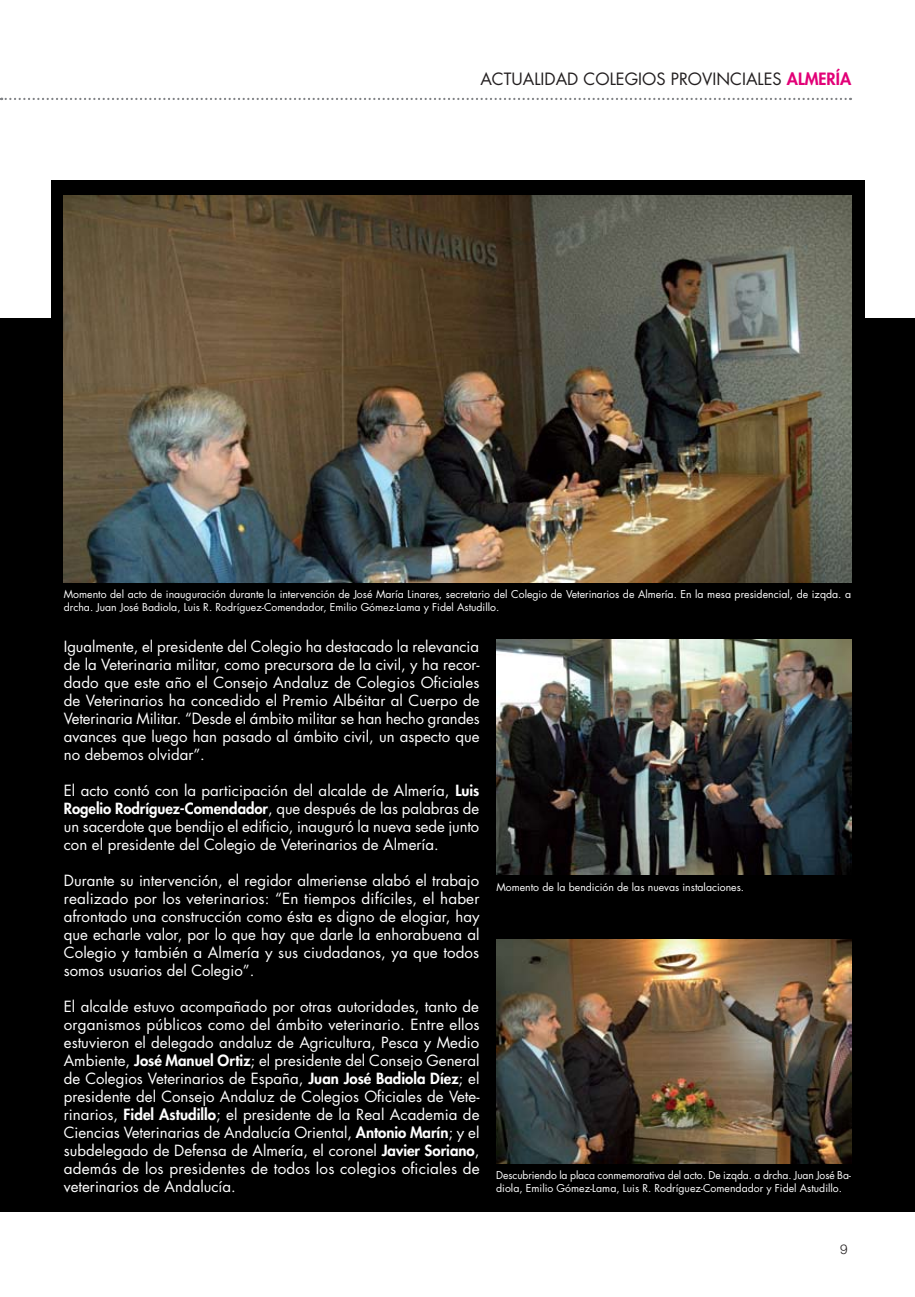
<style>
.page{position:relative;width:915px;height:1297px;background:#fff}
.page>*{position:absolute;margin:0;border:0;box-sizing:border-box;transform-origin:0 0}
.t1{font:16.5px "Futura Std";color:#231f20}
.t2{font:15px/18px "Futura Std";color:#fff;text-align:justify}
.t3{font:300 13.5px "Helvetica Neue LT Std";color:#231f20}
.t4{font:10.5px/12.6px "Futura Std";color:#fff}
.s1{font-weight:800;color:#e20177}
.s2{font-weight:800}
</style>
<div class="page">
<svg style="left:0;top:98px;width:850px;height:2px"></svg>
<div style="left:51px;top:180px;width:812px;height:410px;background:#000"></div>
<div style="left:0;top:319px;width:914px;height:893px;background:#000"></div>
<img style="left:64px;top:196px;width:786px;height:387px">
<img style="left:496px;top:940px;width:354px;height:223px">
<img style="left:496px;top:639px;width:354px;height:236px">
<p class="t1" style="left:480px;top:68px;width:372px">ACTUALIDAD COLEGIOS PROVINCIALES <span class="s1">ALMERÍA</span></p>
<p class="t4" style="left:64px;top:588px;width:788px">Momento del acto de inauguración durante la intervención de José María Linares, secretario del Colegio de Veterinarios de Almería. En la mesa presidencial, de izqda. a drcha. Juan José Badiola, Luis R. Rodríguez-Comendador, Emilio Gómez-Lama y Fidel Astudillo.</p>
<p class="t2" style="left:64px;top:637px;width:417px">Igualmente, el presidente del Colegio ha destacado la relevancia de la Veterinaria militar, como precursora de la civil, y ha recor&shy;dado que este año el Consejo Andaluz de Colegios Oficiales de Veterinarios ha concedido el Premio Albéitar al Cuerpo de Veterinaria Militar. “Desde el ámbito militar se han hecho grandes avances que luego han pasado al ámbito civil, un aspecto que no debemos olvidar”.</p>
<p class="t2" style="left:64px;top:781px;width:417px">El acto contó con la participación del alcalde de Almería, <span class="s2">Luis Rogelio Rodríguez-Comendador</span>, que después de las palabras de un sacerdote que bendijo el edificio, inauguró la nueva sede junto con el presidente del Colegio de Veterinarios de Almería.</p>
<p class="t2" style="left:64px;top:871px;width:417px">Durante su intervención, el regidor almeriense alabó el trabajo realizado por los veterinarios: “En tiempos difíciles, el haber afrontado una construcción como ésta es digno de elogiar, hay que echarle valor, por lo que hay que darle la enhorabuena al Colegio y también a Almería y sus ciudadanos, ya que todos somos usuarios del Colegio”.</p>
<p class="t2" style="left:64px;top:997px;width:417px">El alcalde estuvo acompañado por otras autoridades, tanto de organismos públicos como del ámbito veterinario. Entre ellos estuvieron el delegado andaluz de Agricultura, Pesca y Medio Ambiente, <span class="s2">José Manuel Ortiz</span>; el presidente del Consejo General de Colegios Veterinarios de España, <span class="s2">Juan José Badiola Díez</span>; el presidente del Consejo Andaluz de Colegios Oficiales de Vete&shy;rinarios, <span class="s2">Fidel Astudillo</span>; el presidente de la Real Academia de Ciencias Veterinarias de Andalucía Oriental, <span class="s2">Antonio Marín</span>; y el subdelegado de Defensa de Almería, el coronel <span class="s2">Javier Soriano</span>, además de los presidentes de todos los colegios oficiales de veterinarios de Andalucía.</p>
<p class="t4" style="left:496px;top:881px;width:249px">Momento de la bendición de las nuevas instalaciones.</p>
<p class="t4" style="left:496px;top:1169px;width:356px">Descubriendo la placa conmemorativa del acto. De izqda. a drcha. Juan José Ba&shy;diola, Emilio Gómez-Lama, Luis R. Rodríguez-Comendador y Fidel Astudillo.</p>
<p class="t3" style="left:840px;top:1241px;width:9px">9</p>
</div>
